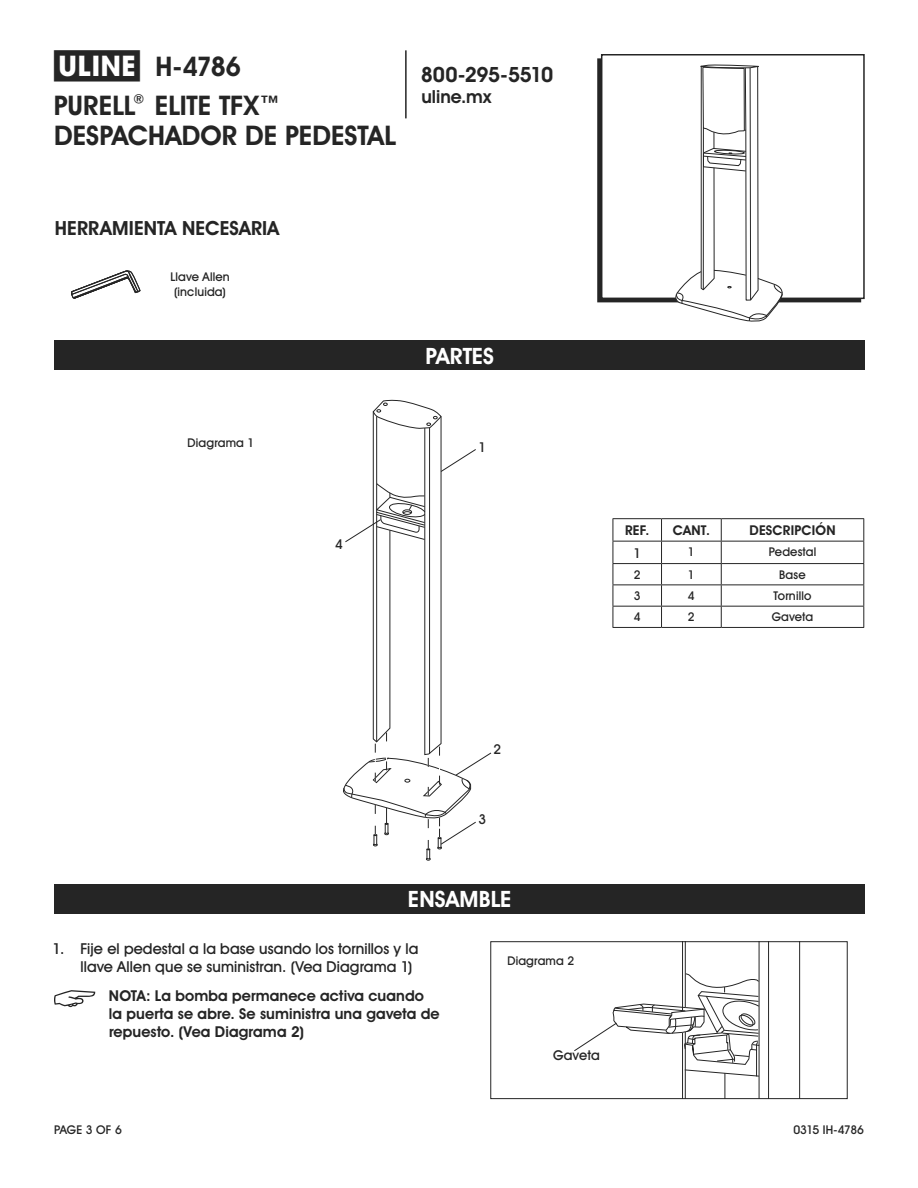
<style>
.page{position:relative;width:918px;height:1188px;background:#fff}
.page>*{position:absolute;margin:0;border:0;box-sizing:border-box;transform-origin:0 0}
.t1{font:700 27px/38.7px "Uline Two Knine";color:#252525}
.t2{font:700 22.5px "Uline Two Knine";letter-spacing:.005em;color:#fff}
.t3{font:700 21px "Uline Two Knine";letter-spacing:-.02em;color:#252525}
.t4{font:700 19.5px "Uline Two Knine";letter-spacing:.005em;color:#252525}
.t5{font:700 18px "Uline Two Knine";color:#252525}
.t6{font:700 15px/18px "Uline Two Knine";letter-spacing:.005em;color:#252525}
.t7{font:15px/18px "Uline Two Knine";letter-spacing:.005em;color:#252525}
.t8{font:700 13.5px "Uline Two Knine";letter-spacing:.015em;color:#252525}
.t9{font:13.5px "Uline Two Knine";color:#252525}
.t10{font:12px/14.4px "Uline Two Knine";letter-spacing:.015em;color:#252525;text-align:center}
.t11{font:12px "Uline Two Knine";letter-spacing:-.04em;color:#252525}
.s1{font-size:28.5px}
</style>
<div class="page">
<hr style="left:405px;top:50px;width:2px;height:68px;background:#252525">
<svg style="left:54px;top:990px;width:41px;height:17px"></svg>
<div style="left:55px;top:884px;width:810px;height:30px;background:#252525"></div>
<div style="left:55px;top:340px;width:810px;height:30px;background:#252525"></div>
<div style="left:601px;top:54px;width:264px;height:245px;border:2px solid #252525"></div>
<svg style="left:673px;top:64px;width:111px;height:258px"></svg>
<svg style="left:71px;top:270px;width:69px;height:29px"></svg>
<hr style="left:613px;top:518px;width:49px;height:1px;background:#252525">
<hr style="left:662px;top:518px;width:59px;height:1px;background:#252525">
<hr style="left:721px;top:518px;width:143px;height:1px;background:#252525">
<hr style="left:613px;top:563px;width:49px;height:1px;background:#252525">
<hr style="left:662px;top:563px;width:59px;height:1px;background:#252525">
<hr style="left:721px;top:563px;width:143px;height:1px;background:#252525">
<hr style="left:613px;top:584px;width:49px;height:1px;background:#252525">
<hr style="left:662px;top:584px;width:59px;height:1px;background:#252525">
<hr style="left:721px;top:584px;width:143px;height:1px;background:#252525">
<hr style="left:613px;top:606px;width:49px;height:1px;background:#252525">
<svg style="left:613px;top:519px;width:1px;height:108px"></svg>
<hr style="left:662px;top:606px;width:59px;height:1px;background:#252525">
<svg style="left:661px;top:519px;width:1px;height:108px"></svg>
<hr style="left:721px;top:606px;width:143px;height:1px;background:#252525">
<svg style="left:721px;top:519px;width:1px;height:108px"></svg>
<svg style="left:863px;top:519px;width:1px;height:108px"></svg>
<hr style="left:613px;top:627px;width:49px;height:1px;background:#252525">
<hr style="left:662px;top:627px;width:59px;height:1px;background:#252525">
<hr style="left:721px;top:627px;width:143px;height:1px;background:#252525">
<hr style="left:613px;top:541px;width:49px;height:1px;background:#252525">
<hr style="left:662px;top:541px;width:59px;height:1px;background:#252525">
<hr style="left:721px;top:541px;width:143px;height:1px;background:#252525">
<hr style="left:768px;top:942px;width:1px;height:157px;background:#252525">
<hr style="left:799px;top:942px;width:1px;height:157px;background:#252525">
<svg style="left:574px;top:943px;width:186px;height:154px"></svg>
<div style="left:490px;top:941px;width:358px;height:158px;border:1px solid #252525"></div>
<svg style="left:343px;top:400px;width:149px;height:461px"></svg>
<h1 class="t1" style="left:54px;top:47px;width:228px"><span class="s1">π</span> H-4786<br>PURELL<sup>®</sup> ELITE TFX™</h1>
<h1 class="t1" style="left:54px;top:116px;width:344px">DESPACHADOR DE PEDESTAL</h1>
<h3 class="t3" style="left:421px;top:62px;width:134px">800-295-5510</h3>
<p class="t5" style="left:421px;top:86px;width:71px">uline.mx</p>
<h3 class="t4" style="left:55px;top:216px;width:226px">HERRAMIENTA NECESARIA</h3>
<p class="t10" style="left:170px;top:270px;width:61px">Llave Allen (incluida)</p>
<p class="t10" style="left:187px;top:435px;width:68px">Diagrama 1</p>
<h2 class="t2" style="left:425px;top:342px;width:70px">PARTES</h2>
<p class="t9" style="left:478px;top:439px;width:9px">1</p>
<p class="t9" style="left:335px;top:536px;width:9px">4</p>
<p class="t8" style="left:625px;top:522px;width:26px">REF.</p>
<p class="t8" style="left:673px;top:522px;width:39px">CANT.</p>
<p class="t8" style="left:749px;top:522px;width:88px">DESCRIPCIÓN</p>
<p class="t9" style="left:633px;top:544px;width:9px">1</p>
<p class="t10" style="left:688px;top:545px;width:8px">1</p>
<p class="t10" style="left:769px;top:545px;width:49px">Pedestal</p>
<p class="t10" style="left:634px;top:567px;width:8px">2</p>
<p class="t10" style="left:688px;top:567px;width:8px">1</p>
<p class="t10" style="left:779px;top:567px;width:28px">Base</p>
<p class="t10" style="left:634px;top:589px;width:8px">3</p>
<p class="t10" style="left:688px;top:589px;width:8px">4</p>
<p class="t10" style="left:774px;top:589px;width:39px">Tornillo</p>
<p class="t10" style="left:634px;top:610px;width:8px">4</p>
<p class="t10" style="left:688px;top:610px;width:8px">2</p>
<p class="t10" style="left:772px;top:610px;width:43px">Gaveta</p>
<p class="t9" style="left:494px;top:741px;width:9px">2</p>
<p class="t9" style="left:478px;top:810px;width:9px">3</p>
<h2 class="t2" style="left:408px;top:885px;width:105px">ENSAMBLE</h2>
<p class="t7" style="left:80px;top:940px;width:339px;text-indent:-28px">1. Fije el pedestal a la base usando los tornillos y la llave Allen que se suministran. (Vea Diagrama 1)</p>
<p class="t6" style="left:109px;top:986px;width:332px">NOTA: La bomba permanece activa cuando la puerta se abre. Se suministra una gaveta de repuesto. (Vea Diagrama 2)</p>
<p class="t10" style="left:507px;top:953px;width:68px">Diagrama 2</p>
<p class="t9" style="left:553px;top:1047px;width:48px">Gaveta</p>
<p class="t10" style="left:54px;top:1122px;width:69px">PAGE 3 OF 6</p>
<p class="t11" style="left:793px;top:1122px;width:72px">0315 IH-4786</p>
</div>
